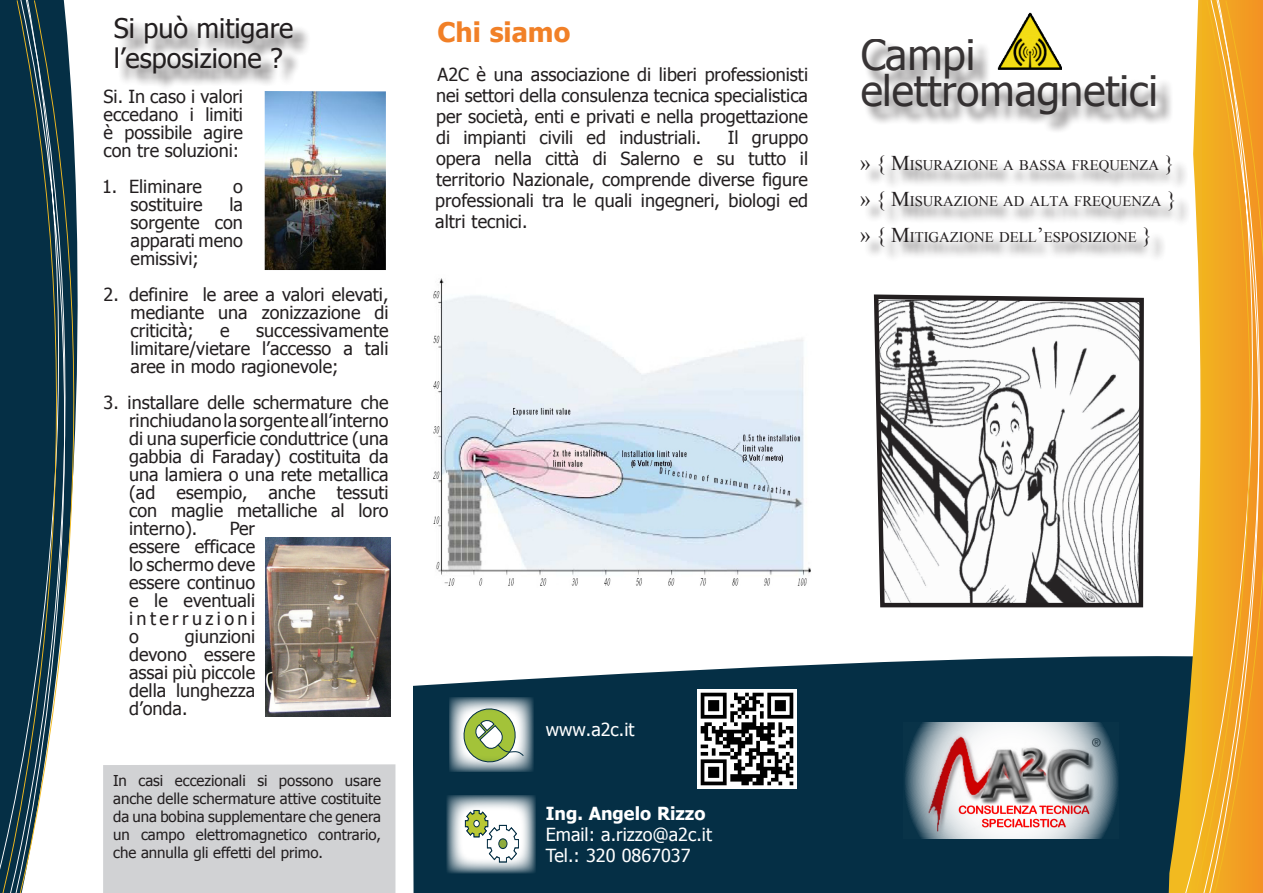
<style>
.page{position:relative;width:1263px;height:893px;background:#fff}
.page>*{position:absolute;margin:0;border:0;box-sizing:border-box;transform-origin:0 0}
.t1{font:42px/36px "Tahoma";color:#231f20}
.t2{font:27px/30px "Tahoma";color:#231f20}
.t3{font:700 27px "Tahoma";color:#f18027}
.t4{font:18px/18px "Tahoma";color:#231f20;text-align:justify}
.t5{font:18px "Tahoma";color:#fff}
.t6{font:700 18px "Tahoma";color:#fff}
.t7{font:15px/18px "Tahoma";color:#231f20;text-align:justify}
.t8{font:14.7px "Times New Roman";color:#231f20}
.s1{font-size:21px}
</style>
<div class="page">
<svg style="left:413px;top:656px;width:756px;height:237px;background:#163d51"></svg>
<svg style="left:1169px;top:656px;width:12px;height:237px;background:#40523b"></svg>
<svg style="left:1181px;top:656px;width:8px;height:237px;background:#968430"></svg>
<svg style="left:1189px;top:0;width:74px;height:893px;background:#f3ae3a"></svg>
<svg style="left:449px;top:697px;width:84px;height:75px;background:#728996"></svg>
<svg style="left:461px;top:705px;width:63px;height:60px"></svg>
<div style="left:103px;top:764px;width:292px;height:129px;background:#d1d2d4"></div>
<svg style="left:446px;top:795px;width:90px;height:78px;background:#9aaab3"></svg>
<svg style="left:465px;top:810px;width:54px;height:53px"></svg>
<div style="left:473px;top:820px;width:7px;height:7px;border:1px solid #052e45;border-radius:50%"></div>
<div style="left:499px;top:839px;width:8px;height:9px;background:#8fab3d;border-radius:50%"></div>
<div style="left:498px;top:838px;width:9px;height:11px;border:1px solid #052e45;border-radius:50%"></div>
<div style="left:863px;top:158px;width:393px;height:177px;background:#231f20;opacity:.75"></div>
<div style="left:117px;top:18px;width:317px;height:95px;background:#231f20;opacity:.75"></div>
<div style="left:863px;top:41px;width:400px;height:117px;background:#231f20;opacity:.67"></div>
<img style="left:904px;top:723px;width:214px;height:115px">
<img style="left:997px;top:13px;width:64px;height:57px">
<svg style="left:871px;top:292px;width:275px;height:316px"></svg>
<img style="left:265px;top:91px;width:121px;height:179px">
<img style="left:265px;top:537px;width:126px;height:180px">
<img style="left:697px;top:689px;width:100px;height:100px">
<svg style="left:0;top:0;width:78px;height:893px"></svg>
<img style="left:433px;top:278px;width:378px;height:308px">
<p class="t2" style="left:114px;top:12px;width:181px">Si può mitigare l’esposizione ?</p>
<p class="t4" style="left:104px;top:87px;width:141px">Si. In caso i valori eccedano i limiti è possibile agire con tre soluzioni:</p>
<p class="t4" style="left:102px;top:177px;width:101px">1. Eliminare</p>
<p class="t4" style="left:233px;top:177px;width:11px">o</p>
<p class="t4" style="left:131px;top:195px;width:74px">sostituire</p>
<p class="t4" style="left:131px;top:195px;width:114px;text-indent:99px">la sorgente con apparati meno emissivi;</p>
<p class="t4" style="left:131px;top:285px;width:259px;text-indent:-27px">2. definire le aree a valori elevati, mediante una zonizzazione di criticità;</p>
<p class="t4" style="left:131px;top:321px;width:259px;text-indent:125px">successivamente limitare/vietare l’accesso a tali aree in modo ragionevole;</p>
<p class="t4" style="left:129px;top:393px;width:261px;text-indent:-26px">3. installare delle schermature che rinchiudano la sorgente all’interno di una superficie conduttrice (una gabbia di Faraday) costituita da una lamiera o una rete metallica (ad esempio, anche tessuti con maglie metalliche al loro interno).</p>
<p class="t4" style="left:220px;top:321px;width:11px">e</p>
<p class="t4" style="left:129px;top:519px;width:128px;text-indent:101px">Per essere efficace lo schermo deve essere continuo e le eventuali interruzioni o</p>
<p class="t4" style="left:129px;top:627px;width:128px;text-indent:56px">giunzioni devono essere assai più piccole della lunghezza d’onda.</p>
<p class="t7" style="left:113px;top:770px;width:269px">In casi eccezionali si possono usare anche delle schermature attive costituite da una bobina supplementare che genera un campo elettromagnetico contrario, che annulla gli effetti del primo.</p>
<p class="t3" style="left:438px;top:13px;width:134px">Chi siamo</p>
<p class="t4" style="left:436px;top:63px;width:373px;line-height:21px">A2C è una associazione di liberi professionisti nei settori della consulenza tecnica specialistica per società, enti e privati e nella progettazione di impianti civili ed industriali.</p>
<p class="t4" style="left:435px;top:126px;width:374px;line-height:21px;text-indent:293px">Il gruppo opera nella città di Salerno e su tutto il territorio Nazionale, comprende diverse figure professionali tra le quali ingegneri, biologi ed altri tecnici.</p>
<p class="t5" style="left:546px;top:718px;width:90px">www.a2c.it</p>
<p class="t6" style="left:546px;top:801px;width:161px">Ing. Angelo Rizzo</p>
<p class="t5" style="left:546px;top:823px;width:168px">Email: a.rizzo@a2c.it</p>
<p class="t5" style="left:546px;top:844px;width:146px">Tel.: 320 0867037</p>
<h1 class="t1" style="left:860px;top:35px;width:300px">Campi elettromagnetici</h1>
<p class="t8" style="left:860px;top:155px;width:316px"><span class="s1">» { M</span>ISURAZIONE A BASSA FREQUENZA <span class="s1">}</span></p>
<p class="t8" style="left:860px;top:191px;width:318px"><span class="s1">» { M</span>ISURAZIONE AD ALTA FREQUENZA <span class="s1">}</span></p>
<p class="t8" style="left:860px;top:227px;width:294px"><span class="s1">» { M</span>ITIGAZIONE DELL<span class="s1">’</span>ESPOSIZIONE <span class="s1">}</span></p>
</div>
